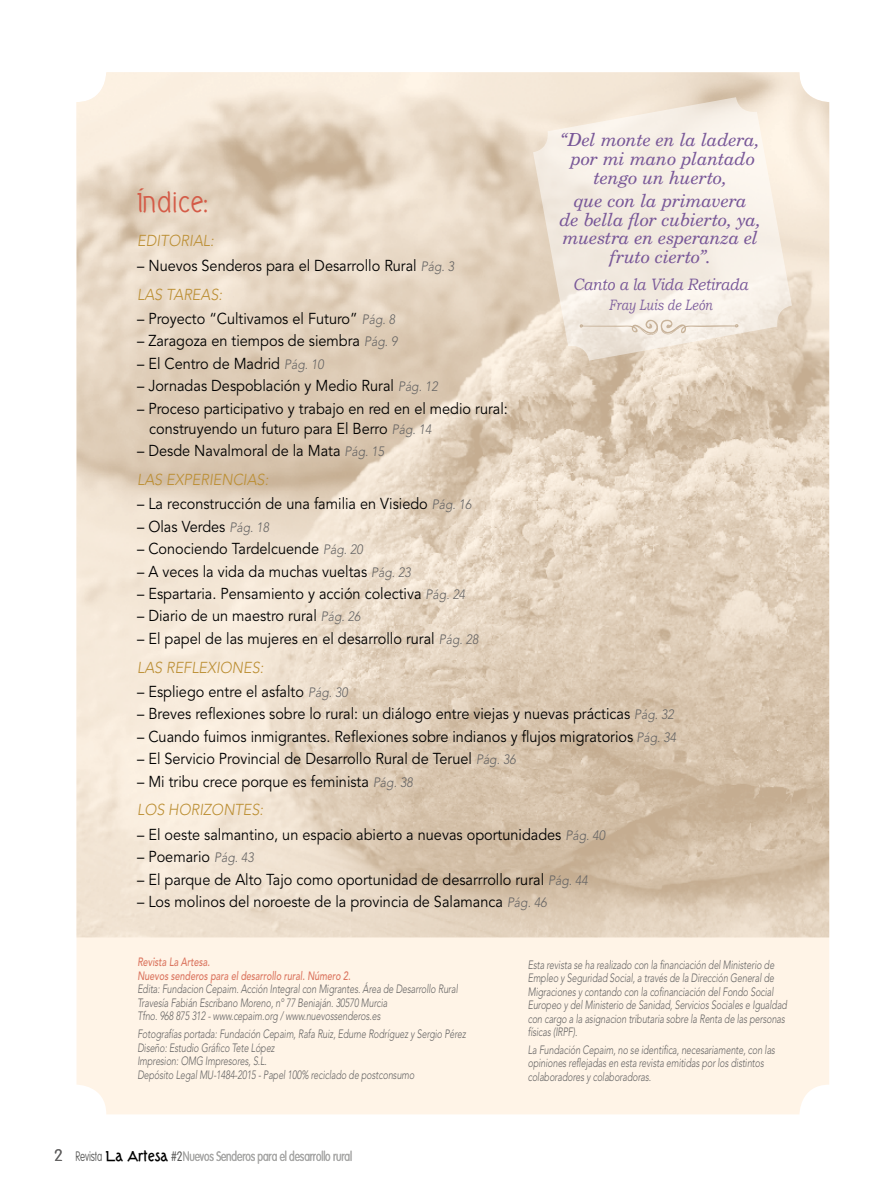
<style>
.page{position:relative;width:893px;height:1191px;background:#fff}
.page>*{position:absolute;margin:0;border:0;box-sizing:border-box;transform-origin:0 0}
.t1{font:27px "Tork";letter-spacing:.005em;color:#d45b47}
.t2{font:italic 18px/18.8px "New Century Schlbk";letter-spacing:-.015em;color:#785798;text-align:center}
.t3{font:italic 16.5px "Bookman Old Style";letter-spacing:-.005em;color:#785798;scale:.9 1}
.t4{font:15.75px/28.8px "Avenir";color:#000;scale:.92 1}
.t5{font:italic 300 15.75px "Avenir";color:#bc8f34;scale:.92 1}
.t6{font:italic 15px "Bookman Old Style";color:#7f609e;scale:.8 1}
.t7{font:300 13.5px "VAG Rounded";letter-spacing:-.01em;color:#a8a8a7;scale:.75 1}
.t8{font:italic 300 12px/13.5px "Avenir";letter-spacing:-.01em;color:#646363;scale:.75 1}
.t9{font:italic 500 12px/13.5px "Avenir";color:#db755f;scale:.75 1}
.s1{font-weight:300;font-style:italic;font-size:13.5px;color:#646363}
.s2{font-weight:300;font-style:italic;color:#bc8f34}
.s3{font-weight:100;font-size:16.5px;color:#646363}
.s4{font-weight:100;color:#575756}
.s5{font-family:"Tork";font-weight:700;color:#000}
.s6{color:#575756}
</style>
<div class="page">
<div style="left:77px;top:72px;width:752px;height:1042px;background:#fff4e7;border-radius:30px"></div>
<img style="left:77px;top:72px;width:752px;height:865px">
<svg style="left:533px;top:97px;width:259px;height:264px;fill:#f4ebe1"></svg>
<svg style="left:579px;top:316px;width:160px;height:20px"></svg>
<p class="t2" style="left:561px;top:131px;width:200px">“Del monte en la ladera, por mi mano plantado tengo un huerto,</p>
<p class="t2" style="left:560px;top:191px;width:203px">que con la primavera<br>de bella flor cubierto, ya, muestra en esperanza el fruto cierto”.</p>
<p class="t3" style="left:573px;top:274px;width:196px">Canto a la Vida Retirada</p>
<p class="t6" style="left:609px;top:297px;width:131px">Fray Luis de León</p>
<h1 class="t1" style="left:137px;top:188px;width:72px">Índice:</h1>
<p class="t5" style="left:137px;top:231px;width:85px">EDITORIAL:</p>
<p class="t4" style="left:137px;top:251px;width:346px">– Nuevos Senderos para el Desarrollo Rural <span class="s1">Pág. 3<br></span><span class="s2">LAS TAREAS:</span></p>
<p class="t4" style="left:137px;top:305px;width:282px">– Proyecto “Cultivamos el Futuro” <span class="s1">Pág. 8</span></p>
<p class="t4" style="left:137px;top:327px;width:285px">– Zaragoza en tiempos de siembra <span class="s1">Pág. 9</span></p>
<p class="t4" style="left:137px;top:349px;width:204px">– El Centro de Madrid <span class="s1">Pág. 10</span></p>
<p class="t4" style="left:137px;top:372px;width:328px">– Jornadas Despoblación y Medio Rural <span class="s1">Pág. 12</span></p>
<p class="t4" style="left:149px;top:398px;width:391px;line-height:20.2px;text-indent:-12px">– Proceso participativo y trabajo en red en el medio rural: construyendo un futuro para El Berro <span class="s1">Pág. 14</span></p>
<p class="t4" style="left:137px;top:437px;width:270px">– Desde Navalmoral de la Mata <span class="s1">Pág. 15<br></span><span class="s2">LAS EXPERIENCIAS:</span></p>
<p class="t4" style="left:137px;top:490px;width:365px">– La reconstrucción de una familia en Visiedo <span class="s1">Pág. 16</span></p>
<p class="t4" style="left:137px;top:512px;width:145px">– Olas Verdes <span class="s1">Pág. 18</span></p>
<p class="t4" style="left:137px;top:535px;width:247px">– Conociendo Tardelcuende <span class="s1">Pág. 20</span></p>
<p class="t4" style="left:137px;top:557px;width:299px">– A veces la vida da muchas vueltas <span class="s1">Pág. 23</span></p>
<p class="t4" style="left:137px;top:579px;width:358px">– Espartaria. Pensamiento y acción colectiva <span class="s1">Pág. 24</span></p>
<p class="t4" style="left:137px;top:602px;width:244px">– Diario de un maestro rural <span class="s1">Pág. 26</span></p>
<p class="t4" style="left:137px;top:624px;width:372px">– El papel de las mujeres en el desarrollo rural <span class="s1">Pág. 28<br></span><span class="s2">LAS REFLEXIONES:</span></p>
<p class="t4" style="left:137px;top:677px;width:230px">– Espliego entre el asfalto <span class="s1">Pág. 30</span></p>
<p class="t4" style="left:137px;top:700px;width:585px">– Breves reflexiones sobre lo rural: un diálogo entre viejas y nuevas prácticas <span class="s1">Pág. 32</span></p>
<p class="t4" style="left:137px;top:722px;width:587px">– Cuando fuimos inmigrantes. Reflexiones sobre indianos y flujos migratorios <span class="s1">Pág. 34</span></p>
<p class="t4" style="left:137px;top:745px;width:413px">– El Servicio Provincial de Desarrollo Rural de Teruel <span class="s1">Pág. 36</span></p>
<p class="t4" style="left:137px;top:767px;width:301px">– Mi tribu crece porque es feminista <span class="s1">Pág. 38<br></span><span class="s2">LOS HORIZONTES:</span></p>
<p class="t4" style="left:137px;top:820px;width:510px">– El oeste salmantino, un espacio abierto a nuevas oportunidades <span class="s1">Pág. 40</span></p>
<p class="t4" style="left:137px;top:843px;width:128px">– Poemario <span class="s1">Pág. 43</span></p>
<p class="t4" style="left:137px;top:865px;width:491px">– El parque de Alto Tajo como oportunidad de desarrrollo rural <span class="s1">Pág. 44</span></p>
<p class="t4" style="left:137px;top:887px;width:447px">– Los molinos del noroeste de la provincia de Salamanca <span class="s1">Pág. 46</span></p>
<p class="t9" style="left:137px;top:955px;width:286px">Revista La Artesa.<br>Nuevos senderos para el desarrollo rural. Número 2.</p>
<p class="t8" style="left:137px;top:982px;width:429px">Edita: Fundacion Cepaim. Acción Integral con Migrantes. Área de Desarrollo Rural<br>Travesía Fabián Escribano Moreno, nº 77 Beniaján. 30570 Murcia<br>Tfno. 968 875 312 - www.cepaim.org / www.nuevossenderos.es</p>
<p class="t8" style="left:137px;top:1027px;width:440px">Fotografías portada: Fundación Cepaim, Rafa Ruiz, Edurne Rodríguez y Sergio Pérez Diseño: Estudio Gráfico Tete López<br>Impresion: OMG Impresores, S.L.<br>Depósito Legal MU-1484-2015 - Papel 100% reciclado de postconsumo</p>
<p class="t7" style="left:54px;top:1148px;width:399px"><span class="s3">2</span> <span class="s4">Revista</span> <span class="s5">La Artesa</span> <span class="s6">#2</span>Nuevos Senderos para el desarrollo rural</p>
<p class="t8" style="left:528px;top:957px;width:347px">Esta revista se ha realizado con la financiación del Ministerio de Empleo y Seguridad Social, a través de la Dirección General de Migraciones y contando con la cofinanciación del Fondo Social Europeo y del Ministerio de Sanidad, Servicios Sociales e Igualdad con cargo a la asignacion tributaria sobre la Renta de las personas físicas (IRPF).</p>
<p class="t8" style="left:528px;top:1043px;width:331px">La Fundación Cepaim, no se identifica, necesariamente, con las opiniones reflejadas en esta revista emitidas por los distintos colaboradores y colaboradoras.</p>
</div>
